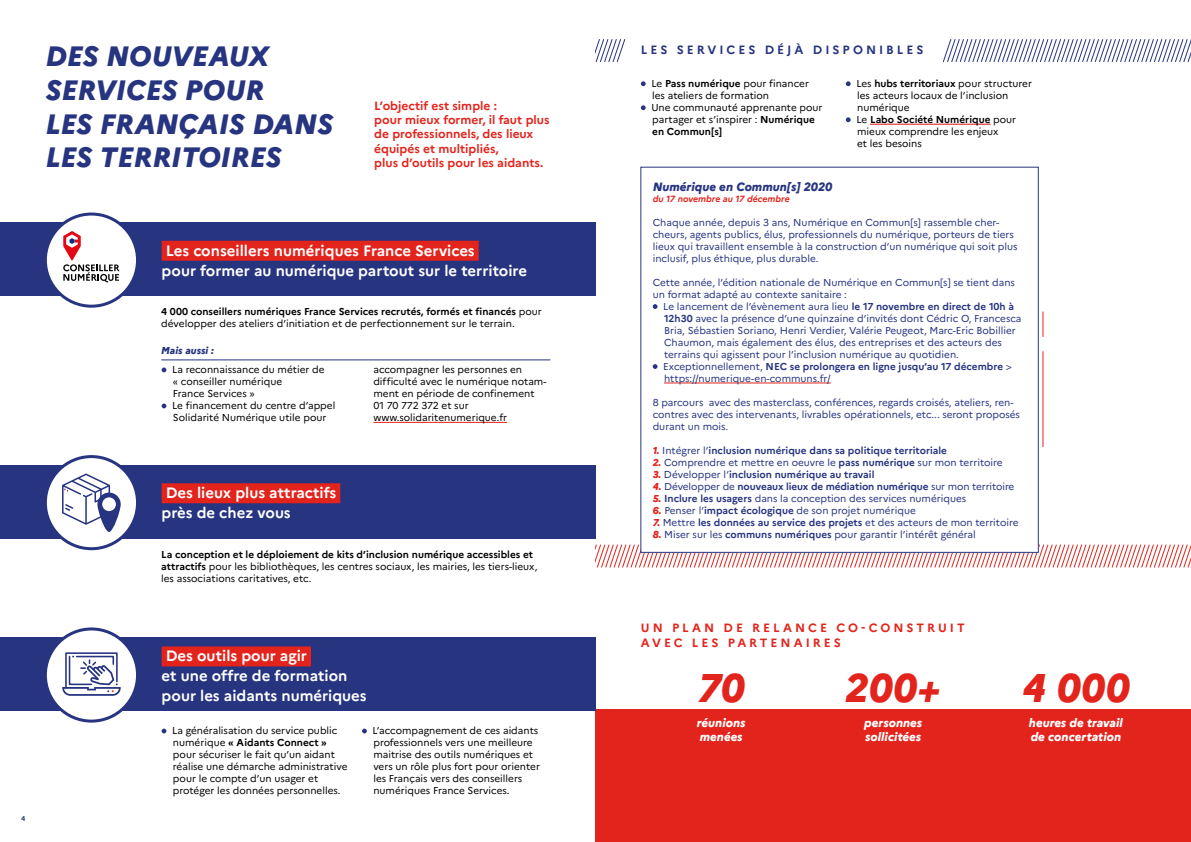
<style>
.page{position:relative;width:1191px;height:842px;background:#fff}
.page>*{position:absolute;margin:0;border:0;box-sizing:border-box;transform-origin:0 0}
.t1{font:italic 800 40px "Marianne";letter-spacing:.01em;color:#e2241c}
.t2{font:italic 800 28px/33.6px "Marianne";color:#273480}
.t3{font:700 15px/20px "Marianne";color:#fff}
.t4{font:700 12px/14.4px "Marianne";color:#e2241c}
.t5{font:italic 800 12px/14.4px "Marianne";color:#fff}
.t6{font:700 12px/14.4px "Marianne";letter-spacing:.25em;color:#e2241c}
.t7{font:700 12px "Marianne";letter-spacing:.25em;color:#273480}
.t8{font:italic 800 12px "Marianne";color:#273480}
.t9{font:10px/12px "Marianne";color:#273480}
.t10{font:10px/12px "Marianne";color:#000}
.t11{font:700 10px "Marianne";color:#273480}
.t12{font:italic 800 10px "Marianne";letter-spacing:-.005em;color:#273480}
.t13{font:italic 700 9px "Marianne";color:#e2241c}
.t14{font:700 7px "Marianne";color:#273480}
.s1{font-weight:700}
.s2{font-weight:800;font-style:italic;color:#e2241c}
.s3{font-weight:400}
</style>
<div class="page">
<div style="left:595px;top:710px;width:596px;height:132px;background:#e2241c"></div>
<svg style="left:595px;top:544px;width:596px;height:24px"></svg>
<div style="left:0;top:465px;width:595px;height:73px;background:#273480"></div>
<div style="left:0;top:637px;width:595px;height:74px;background:#273480"></div>
<svg style="left:162px;top:729px;width:4px;height:4px"></svg>
<svg style="left:362px;top:729px;width:5px;height:4px"></svg>
<div style="left:45px;top:457px;width:92px;height:92px;background:#fff;border-radius:50%"></div>
<div style="left:44px;top:455px;width:95px;height:95px;border:3px solid #273480;border-radius:50%"></div>
<div style="left:45px;top:629px;width:92px;height:92px;background:#fff;border-radius:50%"></div>
<div style="left:44px;top:627px;width:95px;height:96px;border:3px solid #273480;border-radius:50%"></div>
<div style="left:162px;top:483px;width:178px;height:20px;background:#e2241c"></div>
<svg style="left:340px;top:483px;width:1px;height:20px"></svg>
<div style="left:162px;top:646px;width:149px;height:20px;background:#e2241c"></div>
<div style="left:0;top:223px;width:595px;height:73px;background:#273480"></div>
<svg style="left:162px;top:368px;width:4px;height:4px"></svg>
<svg style="left:162px;top:404px;width:4px;height:4px"></svg>
<hr style="left:373px;top:422px;width:134px;height:1px;background:#e2241c">
<div style="left:45px;top:214px;width:92px;height:92px;background:#fff;border-radius:50%"></div>
<div style="left:44px;top:213px;width:95px;height:95px;border:3px solid #273480;border-radius:50%"></div>
<svg style="left:63px;top:231px;width:57px;height:51px"></svg>
<div style="left:162px;top:241px;width:317px;height:20px;background:#e2241c"></div>
<hr style="left:162px;top:359px;width:388px;height:1px;background:#273480">
<svg style="left:62px;top:652px;width:59px;height:44px"></svg>
<svg style="left:641px;top:81px;width:4px;height:5px"></svg>
<svg style="left:641px;top:105px;width:4px;height:5px"></svg>
<hr style="left:870px;top:124px;width:120px;height:1px;background:#e2241c">
<svg style="left:846px;top:81px;width:4px;height:5px"></svg>
<svg style="left:846px;top:117px;width:4px;height:5px"></svg>
<svg style="left:943px;top:39px;width:248px;height:23px"></svg>
<svg style="left:595px;top:39px;width:31px;height:23px"></svg>
<div style="left:641px;top:167px;width:397px;height:385px;background:#fff"></div>
<hr style="left:664px;top:383px;width:166px;height:1px;background:#e2241c">
<svg style="left:652px;top:304px;width:5px;height:5px"></svg>
<svg style="left:652px;top:364px;width:5px;height:5px"></svg>
<hr style="left:1042px;top:351px;width:1px;height:96px;background:#e2241c">
<svg style="left:1042px;top:312px;width:1px;height:24px"></svg>
<svg style="left:62px;top:473px;width:59px;height:59px"></svg>
<h2 class="t2" style="left:45px;top:40px;width:289px">DES NOUVEAUX<br>SERVICES POUR<br>LES FRANÇAIS DANS<br>LES TERRITOIRES</h2>
<p class="t4" style="left:374px;top:98px;width:177px">L’objectif est simple :<br>pour mieux former, il faut plus de professionnels, des lieux équipés et multipliés,<br>plus d’outils pour les aidants.</p>
<p class="t14" style="left:21px;top:814px;width:6px">4</p>
<h3 class="t3" style="left:162px;top:240px;width:367px">Les conseillers numériques France Services<br>pour former au numérique partout sur le territoire</h3>
<p class="t10" style="left:161px;top:306px;width:382px"><span class="s1">4 000 conseillers numériques France Services recrutés, formés et financés</span> pour développer des ateliers d’initiation et de perfectionnement sur le terrain.</p>
<p class="t10" style="left:172px;top:363px;width:165px">La reconnaissance du métier de<br>« conseiller numérique<br>France Services »<br>Le financement du centre d’appel<br>Solidarité Numérique utile pour</p>
<p class="t10" style="left:373px;top:363px;width:175px">accompagner les personnes en difficulté avec le numérique notam&shy;ment en période de confinement<br>01 70 772 372 et sur www.solidaritenumerique.fr</p>
<p class="t12" style="left:161px;top:344px;width:54px">Mais aussi :</p>
<h3 class="t3" style="left:162px;top:483px;width:176px">Des lieux plus attractifs près de chez vous</h3>
<p class="t10" style="left:161px;top:548px;width:378px"><span class="s1">La conception et le déploiement de kits d’inclusion numérique accessibles et attractifs</span> pour les bibliothèques, les centres sociaux, les mairies, les tiers-lieux, les associations caritatives, etc.</p>
<h3 class="t3" style="left:162px;top:646px;width:207px">Des outils pour agir<br>et une offre de formation pour les aidants numériques</h3>
<p class="t10" style="left:172px;top:725px;width:177px">La généralisation du service public numérique <span class="s1">« Aidants Connect » </span>pour sécuriser le fait qu’un aidant réalise une démarche administrative pour le compte d’un usager et protéger les données personnelles.</p>
<p class="t10" style="left:372px;top:725px;width:169px">L’accompagnement de ces aidants professionnels vers une meilleure maitrise des outils numériques et vers un rôle plus fort pour orienter les Français vers des conseillers numériques France Services.</p>
<p class="t7" style="left:641px;top:43px;width:284px">LES SERVICES DÉJÀ DISPONIBLES</p>
<p class="t10" style="left:651px;top:77px;width:173px">Le <span class="s1">Pass numérique</span> pour financer les ateliers de formation<br>Une communauté apprenante pour partager et s’inspirer : <span class="s1">Numérique en Commun[s]</span></p>
<p class="t10" style="left:856px;top:77px;width:177px">Les <span class="s1">hubs territoriaux</span> pour structurer les acteurs locaux de l’inclusion numérique<br>Le <span class="s1">Labo Société Numérique</span> pour mieux comprendre les enjeux<br>et les besoins</p>
<p class="t8" style="left:652px;top:179px;width:181px">Numérique en Commun[s] 2020</p>
<p class="t13" style="left:652px;top:193px;width:138px">du 17 novembre au 17 décembre</p>
<p class="t9" style="left:652px;top:216px;width:366px">Chaque année, depuis 3 ans, Numérique en Commun[s] rassemble cher&shy;cheurs, agents publics, élus, professionnels du numérique, porteurs de tiers lieux qui travaillent ensemble à la construction d’un numérique qui soit plus inclusif, plus éthique, plus durable.</p>
<p class="t9" style="left:652px;top:276px;width:364px">Cette année, l’édition nationale de Numérique en Commun[s] se tient dans un format adapté au contexte sanitaire :</p>
<p class="t9" style="left:663px;top:300px;width:360px">Le lancement de l’évènement aura lieu <span class="s1">le 17 novembre en direct de 10h à 12h30</span> avec la présence d’une quinzaine d’invités dont Cédric O, Francesca Bria, Sébastien Soriano, Henri Verdier, Valérie Peugeot, Marc-Eric Bobillier Chaumon, mais également des élus, des entreprises et des acteurs des terrains qui agissent pour l’inclusion numérique au quotidien.<br>Exceptionnellement, <span class="s1">NEC se prolongera en ligne jusqu’au 17 décembre</span> &gt; https://numerique-en-communs.fr/</p>
<p class="t9" style="left:652px;top:396px;width:369px">8 parcours avec des masterclass, conférences, regards croisés, ateliers, ren&shy;contres avec des intervenants, livrables opérationnels, etc... seront proposés durant un mois.</p>
<p class="t11" style="left:652px;top:444px;width:296px"><span class="s2">1.</span> <span class="s3">Intégrer l’</span>inclusion numérique dans sa politique territoriale</p>
<p class="t9" style="left:652px;top:456px;width:351px"><span class="s2">2.</span> Comprendre et mettre en oeuvre le <span class="s1">pass numérique</span> sur mon territoire</p>
<p class="t11" style="left:652px;top:468px;width:223px"><span class="s2">3.</span> <span class="s3">Développer l’</span>inclusion numérique au travail</p>
<p class="t11" style="left:652px;top:480px;width:363px"><span class="s2">4.</span> <span class="s3">Développer de</span> nouveaux lieux de médiation numérique <span class="s3">sur mon territoire</span></p>
<p class="t9" style="left:652px;top:492px;width:315px"><span class="s2">5.</span> <span class="s1">Inclure les usagers</span> dans la conception des services numériques</p>
<p class="t9" style="left:652px;top:504px;width:265px"><span class="s2">6.</span> Penser l’<span class="s1">impact écologique</span> de son projet numérique</p>
<p class="t9" style="left:652px;top:516px;width:367px"><span class="s2">7.</span> Mettre <span class="s1">les données au service des projets</span> et des acteurs de mon territoire</p>
<p class="t9" style="left:652px;top:528px;width:325px"><span class="s2">8.</span> Miser sur les <span class="s1">communs numériques</span> pour garantir l’intérêt général</p>
<p class="t6" style="left:641px;top:621px;width:325px">UN PLAN DE RELANCE CO-CONSTRUIT<br>AVEC LES PARTENAIRES</p>
<h1 class="t1" style="left:697px;top:663px;width:49px">70</h1>
<h1 class="t1" style="left:845px;top:663px;width:97px">200+</h1>
<h1 class="t1" style="left:1022px;top:663px;width:109px">4 000</h1>
<p class="t5" style="left:697px;top:715px;width:50px">réunions menées</p>
<p class="t5" style="left:864px;top:715px;width:60px">personnes sollicitées</p>
<p class="t5" style="left:1029px;top:715px;width:95px">heures de travail de concertation</p>
</div>
